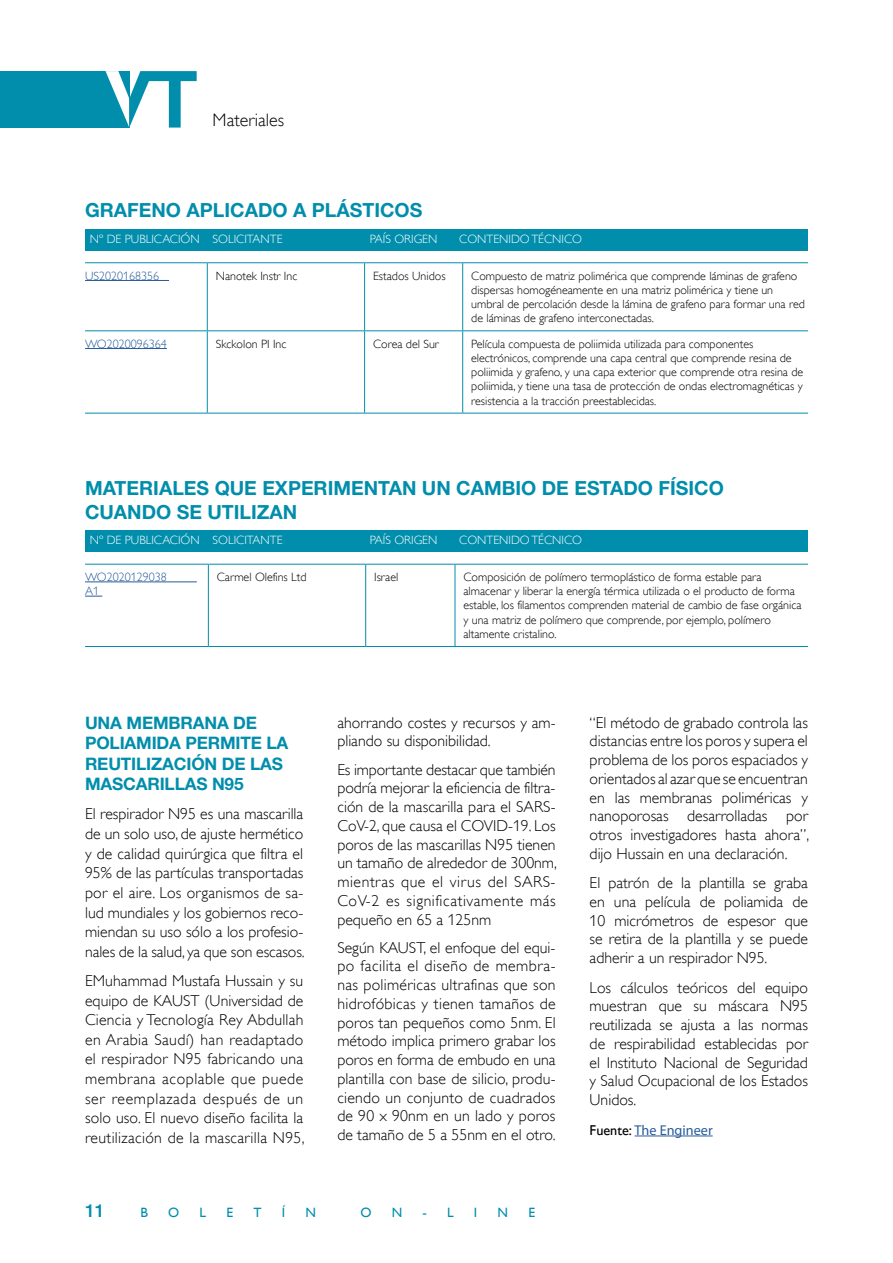
<style>
.page{position:relative;width:893px;height:1263px;background:#fff}
.page>*{position:absolute;margin:0;border:0;box-sizing:border-box;transform-origin:0 0}
.t1{font:700 19.5px/23.4px "Helvetica Neue LT Std";color:#008eac}
.t2{font:300 18px "Gill Alt One";color:#000}
.t3{font:500 18px "Helvetica Neue LT Std";color:#008eac}
.t4{font:700 17.25px/20.4px "Helvetica Neue LT Std";letter-spacing:-.01em;color:#008eac}
.t5{font:300 15.75px/18.8px "Gill Alt One";color:#000;text-align:justify}
.t6{font:14.25px "Myriad Pro";color:#275b9b}
.t7{font:13.5px "Gill Alt One";color:#008eac}
.t8{font:300 12px/14.2px "Gill Alt One";color:#000}
.t9{font:300 12px "Gill Alt One";color:#fff}
.t10{font:300 12px/14.2px "Gill Alt One";color:#275b9b}
.s1{font-family:"Gill Alt One";color:#000}
</style>
<div class="page">
<div style="left:0;top:71px;width:129px;height:57px;background:#008eac"></div>
<svg style="left:106px;top:71px;width:91px;height:57px"></svg>
<div style="left:85px;top:229px;width:723px;height:21px;background:#008eac"></div>
<hr style="left:85px;top:262px;width:122px;height:1px;background:#008eac">
<hr style="left:207px;top:262px;width:158px;height:1px;background:#008eac">
<hr style="left:207px;top:263px;width:1px;height:67px;background:#008eac">
<hr style="left:365px;top:262px;width:98px;height:1px;background:#008eac">
<hr style="left:364px;top:263px;width:1px;height:67px;background:#008eac">
<hr style="left:463px;top:262px;width:345px;height:1px;background:#008eac">
<hr style="left:462px;top:263px;width:1px;height:67px;background:#008eac">
<hr style="left:85px;top:330px;width:122px;height:1px;background:#008eac">
<hr style="left:207px;top:330px;width:158px;height:1px;background:#008eac">
<hr style="left:207px;top:331px;width:1px;height:82px;background:#008eac">
<hr style="left:365px;top:330px;width:98px;height:1px;background:#008eac">
<hr style="left:364px;top:331px;width:1px;height:82px;background:#008eac">
<hr style="left:463px;top:330px;width:345px;height:1px;background:#008eac">
<hr style="left:462px;top:331px;width:1px;height:82px;background:#008eac">
<hr style="left:85px;top:413px;width:122px;height:1px;background:#008eac">
<hr style="left:207px;top:413px;width:158px;height:1px;background:#008eac">
<hr style="left:365px;top:413px;width:98px;height:1px;background:#008eac">
<hr style="left:463px;top:413px;width:345px;height:1px;background:#008eac">
<hr style="left:85px;top:280px;width:84px;height:1px;background:#275b9b">
<hr style="left:85px;top:348px;width:82px;height:1px;background:#275b9b">
<div style="left:85px;top:530px;width:723px;height:21px;background:#008eac"></div>
<hr style="left:85px;top:564px;width:123px;height:1px;background:#008eac">
<hr style="left:208px;top:564px;width:158px;height:1px;background:#008eac">
<hr style="left:208px;top:564px;width:1px;height:82px;background:#008eac">
<hr style="left:366px;top:564px;width:89px;height:1px;background:#008eac">
<hr style="left:365px;top:564px;width:1px;height:82px;background:#008eac">
<hr style="left:455px;top:564px;width:353px;height:1px;background:#008eac">
<hr style="left:455px;top:564px;width:1px;height:82px;background:#008eac">
<hr style="left:85px;top:646px;width:123px;height:1px;background:#008eac">
<hr style="left:208px;top:646px;width:158px;height:1px;background:#008eac">
<hr style="left:366px;top:646px;width:89px;height:1px;background:#008eac">
<hr style="left:455px;top:646px;width:353px;height:1px;background:#008eac">
<hr style="left:85px;top:582px;width:112px;height:1px;background:#275b9b">
<svg style="left:85px;top:596px;width:17px;height:1px"></svg>
<hr style="left:635px;top:1135px;width:78px;height:1px;background:#275b9b">
<p class="t2" style="left:213px;top:110px;width:73px">Materiales</p>
<p class="t1" style="left:85px;top:198px;width:339px">GRAFENO APLICADO A PLÁSTICOS</p>
<p class="t9" style="left:90px;top:232px;width:194px">Nº DE PUBLICACIÓN SOLICITANTE</p>
<p class="t9" style="left:370px;top:232px;width:69px">PAÍS ORIGEN</p>
<p class="t9" style="left:459px;top:232px;width:124px">CONTENIDO TÉCNICO</p>
<p class="t10" style="left:85px;top:268px;width:76px">US2020168356</p>
<p class="t8" style="left:216px;top:268px;width:83px">Nanotek Instr Inc</p>
<p class="t8" style="left:373px;top:268px;width:74px">Estados Unidos</p>
<p class="t8" style="left:471px;top:268px;width:335px">Compuesto de matriz polimérica que comprende láminas de grafeno dispersas homogéneamente en una matriz polimérica y tiene un umbral de percolación desde la lámina de grafeno para formar una red de láminas de grafeno interconectadas.</p>
<p class="t10" style="left:85px;top:336px;width:83px">WO2020096364</p>
<p class="t8" style="left:216px;top:336px;width:72px">Skckolon PI Inc</p>
<p class="t8" style="left:373px;top:336px;width:67px">Corea del Sur</p>
<p class="t8" style="left:471px;top:336px;width:334px">Película compuesta de poliimida utilizada para componentes electrónicos, comprende una capa central que comprende resina de poliimida y grafeno, y una capa exterior que comprende otra resina de poliimida, y tiene una tasa de protección de ondas electromagnéticas y resistencia a la tracción preestablecidas.</p>
<p class="t1" style="left:85px;top:476px;width:640px">MATERIALES QUE EXPERIMENTAN UN CAMBIO DE ESTADO FÍSICO<br>CUANDO SE UTILIZAN</p>
<p class="t9" style="left:90px;top:533px;width:194px">Nº DE PUBLICACIÓN SOLICITANTE</p>
<p class="t9" style="left:370px;top:533px;width:69px">PAÍS ORIGEN</p>
<p class="t9" style="left:459px;top:533px;width:124px">CONTENIDO TÉCNICO</p>
<p class="t10" style="left:85px;top:570px;width:83px">WO2020129038<br>A1</p>
<p class="t8" style="left:217px;top:570px;width:91px">Carmel Olefins Ltd</p>
<p class="t8" style="left:374px;top:570px;width:26px">Israel</p>
<p class="t8" style="left:463px;top:570px;width:339px">Composición de polímero termoplástico de forma estable para almacenar y liberar la energía térmica utilizada o el producto de forma estable, los filamentos comprenden material de cambio de fase orgánica y una matriz de polímero que comprende, por ejemplo, polímero altamente cristalino.</p>
<p class="t4" style="left:85px;top:712px;width:205px">UNA MEMBRANA DE<br>POLIAMIDA PERMITE LA<br>REUTILIZACIÓN DE LAS<br>MASCARILLAS N95</p>
<p class="t5" style="left:85px;top:804px;width:221px;line-height:19.6px">El respirador N95 es una mascarilla de un solo uso, de ajuste hermético y de calidad quirúrgica que filtra el 95% de las partículas transportadas por el aire. Los organismos de sa&shy;lud mundiales y los gobiernos reco&shy;miendan su uso sólo a los profesio&shy;nales de la salud, ya que son escasos.</p>
<p class="t5" style="left:85px;top:970px;width:221px;line-height:19.6px">EMuhammad Mustafa Hussain y su equipo de KAUST (Universidad de Ciencia y Tecnología Rey Abdullah en Arabia Saudí) han readaptado el respirador N95 fabricando una membrana acoplable que puede ser reemplazada después de un solo uso. El nuevo diseño facilita la reutilización de la mascarilla N95,</p>
<p class="t5" style="left:337px;top:713px;width:220px">ahorrando costes y recursos y am&shy;pliando su disponibilidad.</p>
<p class="t5" style="left:337px;top:760px;width:221px">Es importante destacar que también podría mejorar la eficiencia de filtra&shy;ción de la mascarilla para el SARS-CoV-2, que causa el COVID-19. Los poros de las mascarillas N95 tienen un tamaño de alrededor de 300nm, mientras que el virus del SARS-CoV-2 es significativamente más pequeño en 65 a 125nm</p>
<p class="t5" style="left:337px;top:938px;width:220px">Según KAUST, el enfoque del equi&shy;po facilita el diseño de membra&shy;nas poliméricas ultrafinas que son hidrofóbicas y tienen tamaños de poros tan pequeños como 5nm. El método implica primero grabar los poros en forma de embudo en una plantilla con base de silicio, produ&shy;ciendo un conjunto de cuadrados de 90 x 90nm en un lado y poros de tamaño de 5 a 55nm en el otro.</p>
<p class="t3" style="left:85px;top:1200px;width:21px">11</p>
<p class="t7" style="left:140px;top:1205px;width:9px">B</p>
<p class="t7" style="left:168px;top:1205px;width:13px">O</p>
<p class="t7" style="left:200px;top:1205px;width:8px">L</p>
<p class="t7" style="left:226px;top:1205px;width:8px">E</p>
<p class="t7" style="left:253px;top:1205px;width:10px">T</p>
<p class="t7" style="left:282px;top:1205px;width:5px">Í</p>
<p class="t7" style="left:306px;top:1205px;width:12px">N</p>
<p class="t7" style="left:360px;top:1205px;width:13px">O</p>
<p class="t7" style="left:392px;top:1205px;width:12px">N</p>
<p class="t7" style="left:422px;top:1205px;width:33px">- L</p>
<p class="t7" style="left:474px;top:1205px;width:5px">I</p>
<p class="t7" style="left:498px;top:1205px;width:12px">N</p>
<p class="t7" style="left:528px;top:1205px;width:8px">E</p>
<p class="t5" style="left:590px;top:713px;width:221px">“El método de grabado controla las distancias entre los poros y supera el problema de los poros espaciados y orientados al azar que se encuentran en las membranas poliméricas y nanoporosas desarrolladas por otros investigadores hasta ahora”, dijo Hussain en una declaración.</p>
<p class="t5" style="left:590px;top:873px;width:220px">El patrón de la plantilla se graba en una película de poliamida de 10 micrómetros de espesor que se retira de la plantilla y se puede adherir a un respirador N95.</p>
<p class="t5" style="left:590px;top:978px;width:220px">Los cálculos teóricos del equipo muestran que su máscara N95 reutilizada se ajusta a las normas de respirabilidad establecidas por el Instituto Nacional de Seguridad y Salud Ocupacional de los Estados Unidos.</p>
<p class="t6" style="left:590px;top:1121px;width:125px"><span class="s1">Fuente:</span> The Engineer</p>
</div>
